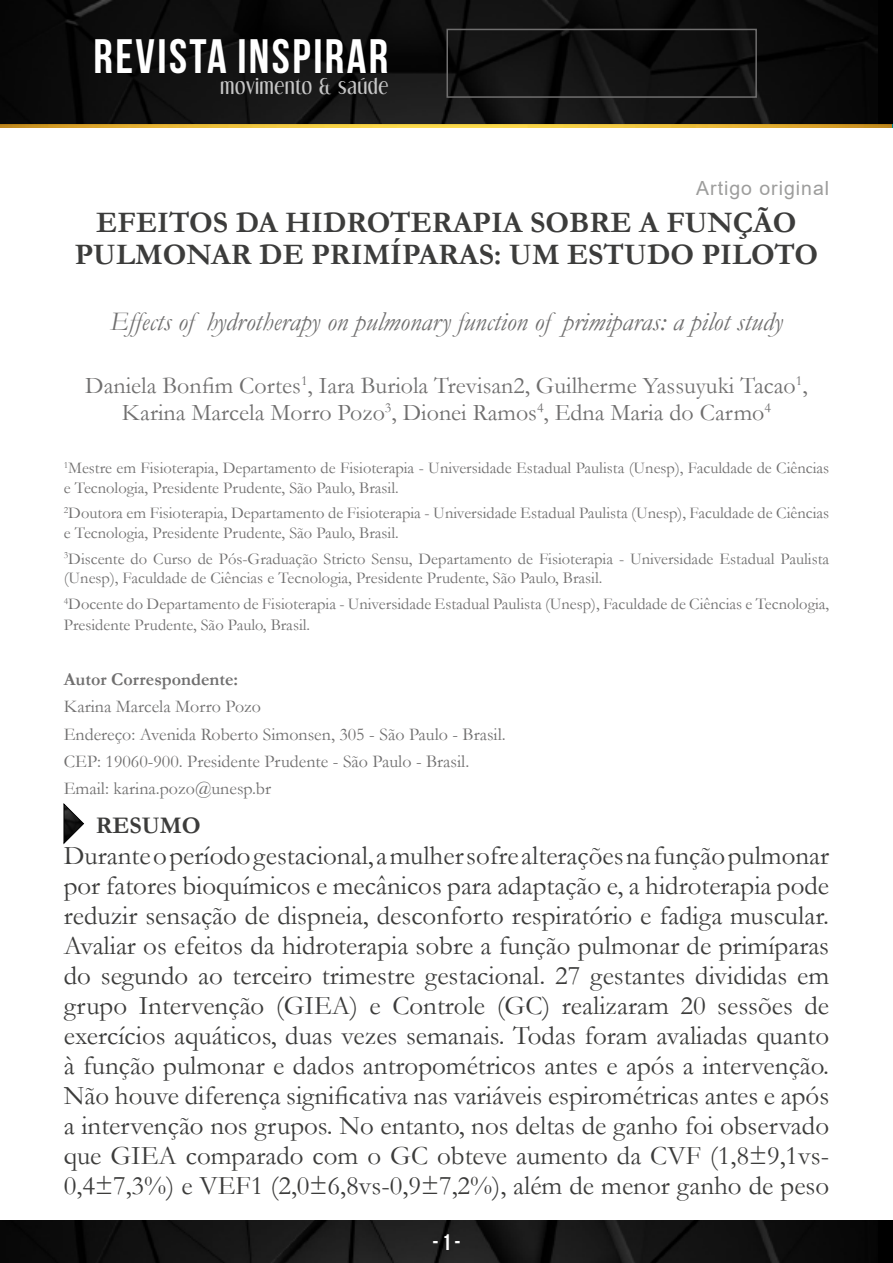
<style>
.page{position:relative;width:893px;height:1263px;background:#fff}
.page>*{position:absolute;margin:0;border:0;box-sizing:border-box;transform-origin:0 0}
.t1{font:700 48.3px "Bebas Neue";letter-spacing:.05em;color:#fff}
.t2{font:700 30px/31.5px "Garamond";color:#3c3c3b;text-align:center}
.t3{font:27px/30px "Garamond";color:#3c3c3b;text-align:justify}
.t4{font:italic 27px "Garamond";color:#706f6f}
.t5{font:24px/27px "Garamond";color:#706f6f;text-align:center}
.t6{font:700 24px "Garamond";color:#3c3c3b}
.t7{font:700 22.5px "Bebas Neue";color:#fff}
.t8{font:19.5px "Arial";letter-spacing:.05em;color:#9d9d9c}
.t9{font:18.9px "Dream Orphans";letter-spacing:.05em;color:#c6c6c6}
.t10{font:18px/27.5px "Garamond";color:#706f6f}
.t11{font:700 18px "Garamond";color:#706f6f}
.t12{font:16.5px/19.5px "Garamond";color:#706f6f}
</style>
<div class="page">
<img style="left:0;top:124px;width:891px;height:4px">
<img style="left:0;top:0;width:878px;height:124px">
<div style="left:446px;top:29px;width:311px;height:69px;border:2px solid #706f6f"></div>
<img style="left:0;top:1220px;width:878px;height:43px">
<svg style="left:64px;top:803px;width:20px;height:41px"></svg>
<h1 class="t1" style="left:94px;top:29px;width:296px">REVISTA INSPIRAR</h1>
<p class="t9" style="left:220px;top:75px;width:169px">movimento &amp; saúde</p>
<p class="t8" style="left:696px;top:174px;width:134px">Artigo original</p>
<p class="t2" style="left:75px;top:207px;width:745px">EFEITOS DA HIDROTERAPIA SOBRE A FUNÇÃO<br>PULMONAR DE PRIMÍPARAS: UM ESTUDO PILOTO</p>
<p class="t4" style="left:110px;top:303px;width:674px">Effects of hydrotherapy on pulmonary function of primiparas: a pilot study</p>
<p class="t5" style="left:85px;top:371px;width:724px">Daniela Bonfim Cortes<sup>1</sup>, Iara Buriola Trevisan2, Guilherme Yassuyuki Tacao<sup>1</sup>,<br>Karina Marcela Morro Pozo<sup>3</sup>, Dionei Ramos<sup>4</sup>, Edna Maria do Carmo<sup>4</sup></p>
<p class="t12" style="left:64px;top:458px;width:767px"><sup>1</sup>Mestre em Fisioterapia, Departamento de Fisioterapia - Universidade Estadual Paulista (Unesp), Faculdade de Ciências e Tecnologia, Presidente Prudente, São Paulo, Brasil.</p>
<p class="t12" style="left:64px;top:503px;width:767px"><sup>2</sup>Doutora em Fisioterapia, Departamento de Fisioterapia - Universidade Estadual Paulista (Unesp), Faculdade de Ciências e Tecnologia, Presidente Prudente, São Paulo, Brasil.</p>
<p class="t12" style="left:64px;top:548px;width:767px"><sup>3</sup>Discente do Curso de Pós-Graduação Stricto Sensu, Departamento de Fisioterapia - Universidade Estadual Paulista (Unesp), Faculdade de Ciências e Tecnologia, Presidente Prudente, São Paulo, Brasil.</p>
<p class="t12" style="left:64px;top:593px;width:767px;line-height:21px"><sup>4</sup>Docente do Departamento de Fisioterapia - Universidade Estadual Paulista (Unesp), Faculdade de Ciências e Tecnologia,<br>Presidente Prudente, São Paulo, Brasil.</p>
<p class="t11" style="left:64px;top:667px;width:176px">Autor Correspondente:</p>
<p class="t10" style="left:64px;top:692px;width:443px">Karina Marcela Morro Pozo<br>Endereço: Avenida Roberto Simonsen, 305 - São Paulo - Brasil.<br>CEP: 19060-900. Presidente Prudente - São Paulo - Brasil.<br>Email: karina.pozo@unesp.br</p>
<p class="t6" style="left:96px;top:809px;width:107px">RESUMO</p>
<p class="t3" style="left:64px;top:840px;width:767px">Durante o período gestacional, a mulher sofre alterações na função pulmonar por fatores bioquímicos e mecânicos para adaptação e, a hidroterapia pode reduzir sensação de dispneia, desconforto respiratório e fadiga muscular.<br>Avaliar os efeitos da hidroterapia sobre a função pulmonar de primíparas do segundo ao terceiro trimestre gestacional. 27 gestantes divididas em grupo Intervenção (GIEA) e Controle (GC) realizaram 20 sessões de exercícios aquáticos, duas vezes semanais. Todas foram avaliadas quanto à função pulmonar e dados antropométricos antes e após a intervenção.<br>Não houve diferença significativa nas variáveis espirométricas antes e após a intervenção nos grupos. No entanto, nos deltas de ganho foi observado que GIEA comparado com o GC obteve aumento da CVF (1,8±9,1vs-0,4±7,3%) e VEF1 (2,0±6,8vs-0,9±7,2%), além de menor ganho de peso</p>
<p class="t7" style="left:432px;top:1230px;width:30px">- 1 -</p>
</div>
